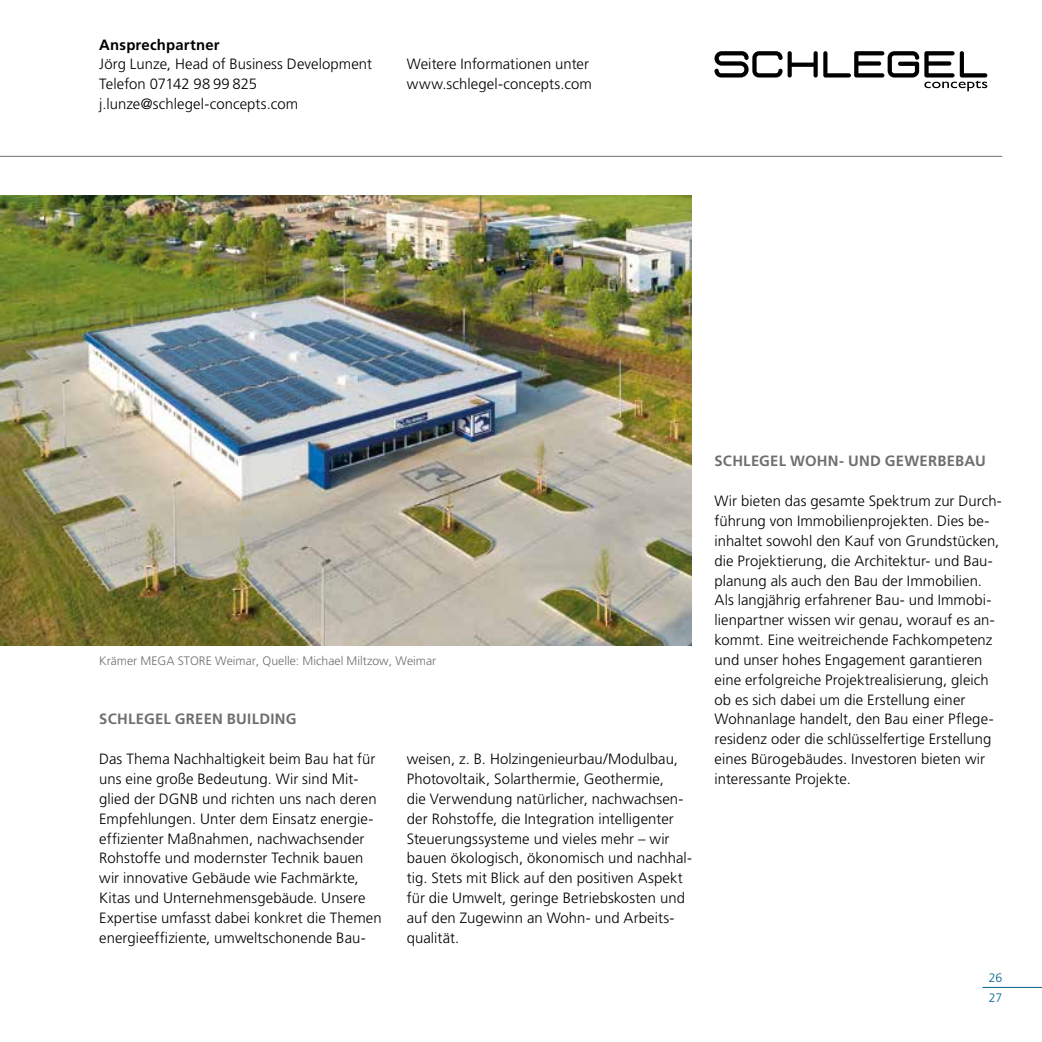
<style>
.page{position:relative;width:1042px;height:1042px;background:#fff}
.page>*{position:absolute;margin:0;border:0;box-sizing:border-box;transform-origin:0 0}
.t1{font:300 14.88px/19.8px "Frutiger LT Pro";letter-spacing:.005em;color:#000}
.t2{font:700 14.88px "Frutiger LT Pro";letter-spacing:.015em;color:#706f6f}
.t3{font:700 14.88px "Frutiger LT Pro";letter-spacing:.015em;color:#000}
.t4{font:300 12.25px "Frutiger LT Pro";color:#706f6f}
.t5{font:300 12.25px/19.6px "Frutiger LT Pro";color:#00628b}
</style>
<div class="page">
<hr style="left:982px;top:987px;width:60px;height:1px;background:#00628b">
<hr style="left:0;top:156px;width:1002px;height:1px;background:#706f6f">
<svg style="left:714px;top:51px;width:273px;height:40px"></svg>
<img style="left:0;top:196px;width:692px;height:449px">
<p class="t3" style="left:99px;top:37px;width:122px">Ansprechpartner</p>
<p class="t1" style="left:99px;top:55px;width:274px">Jörg Lunze, Head of Business Development<br>Telefon 07142 98 99 825 j.lunze@schlegel-concepts.com</p>
<p class="t1" style="left:407px;top:55px;width:186px">Weitere Informationen unter www.schlegel-concepts.com</p>
<p class="t4" style="left:99px;top:654px;width:339px">Krämer MEGA STORE Weimar, Quelle: Michael Miltzow, Weimar</p>
<p class="t2" style="left:99px;top:711px;width:199px">SCHLEGEL GREEN BUILDING</p>
<p class="t1" style="left:99px;top:750px;width:284px">Das Thema Nachhaltigkeit beim Bau hat für uns eine große Bedeutung. Wir sind Mit&shy;glied der DGNB und richten uns nach deren Empfehlungen. Unter dem Einsatz energie&shy;effizienter Maßnahmen, nachwachsender Rohstoffe und modernster Technik bauen wir innovative Gebäude wie Fachmärkte, Kitas und Unternehmensgebäude. Unsere Expertise umfasst dabei konkret die Themen energieeffiziente, umweltschonende Bau-</p>
<p class="t1" style="left:407px;top:750px;width:287px">weisen, z. B. Holzingenieurbau/Modulbau, Photovoltaik, Solarthermie, Geothermie,<br>die Verwendung natürlicher, nachwachsen&shy;der Rohstoffe, die Integration intelligenter Steuerungssysteme und vieles mehr – wir bauen ökologisch, ökonomisch und nachhal&shy;tig. Stets mit Blick auf den positiven Aspekt für die Umwelt, geringe Betriebskosten und auf den Zugewinn an Wohn- und Arbeits&shy;qualität.</p>
<p class="t2" style="left:714px;top:453px;width:273px">SCHLEGEL WOHN- UND GEWERBEBAU</p>
<p class="t1" style="left:714px;top:492px;width:289px">Wir bieten das gesamte Spektrum zur Durch&shy;führung von Immobilienprojekten. Dies be&shy;inhaltet sowohl den Kauf von Grundstücken, die Projektierung, die Architektur- und Bau&shy;planung als auch den Bau der Immobilien.<br>Als langjährig erfahrener Bau- und Immobi&shy;lienpartner wissen wir genau, worauf es an&shy;kommt. Eine weitreichende Fachkompetenz und unser hohes Engagement garantieren eine erfolgreiche Projektrealisierung, gleich ob es sich dabei um die Erstellung einer Wohnanlage handelt, den Bau einer Pflege&shy;residenz oder die schlüsselfertige Erstellung eines Bürogebäudes. Investoren bieten wir interessante Projekte.</p>
<p class="t5" style="left:988px;top:968px;width:15px">26<br>27</p>
</div>
